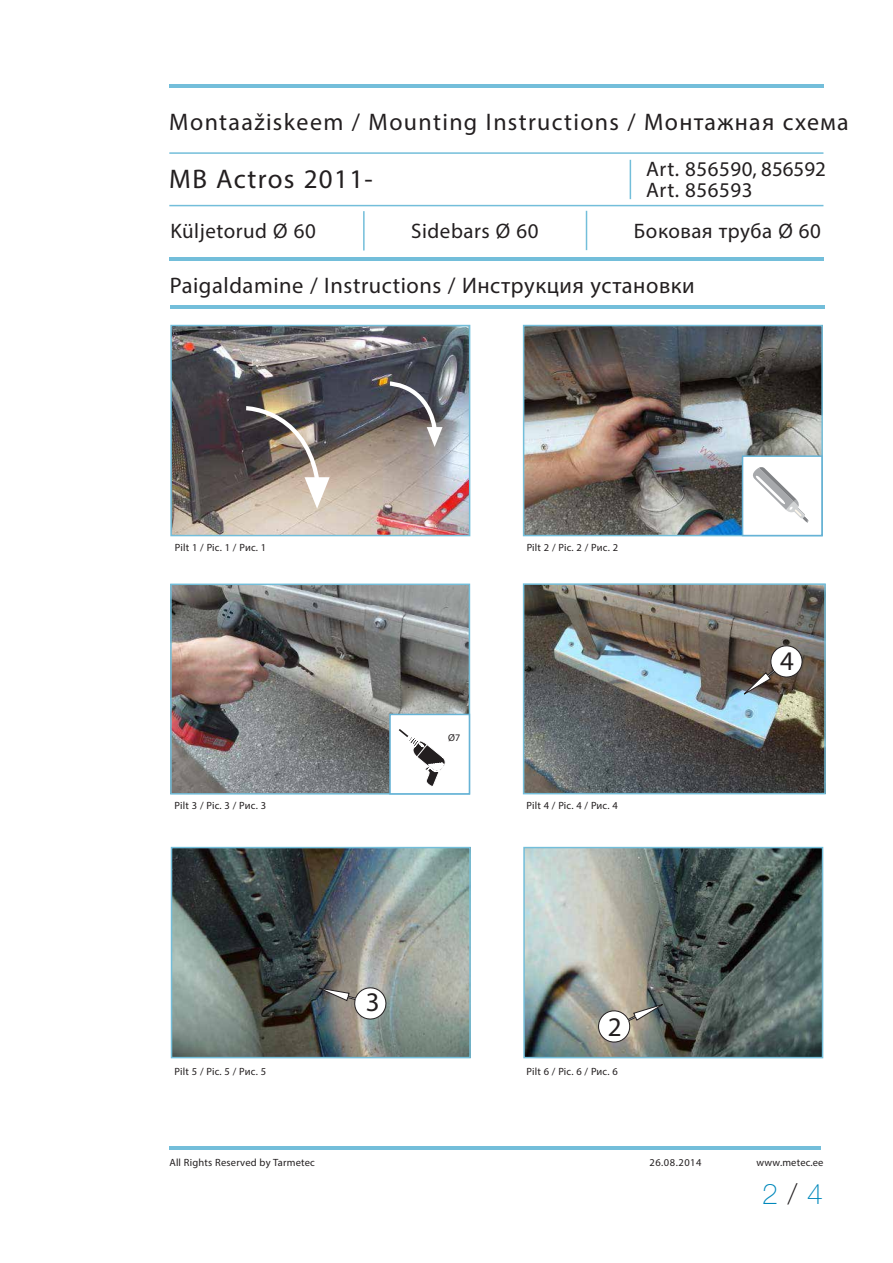
<style>
.page{position:relative;width:893px;height:1263px;background:#fff}
.page>*{position:absolute;margin:0;border:0;box-sizing:border-box;transform-origin:0 0}
.t1{font:100 28.5px "Helvetica Neue CE";color:#08b}
.t2{font:27px "Myriad Pro";letter-spacing:.05em;color:#231f20}
.t3{font:300 27px "Myriad Pro";color:#231f20}
.t4{font:300 24px "Myriad Pro";letter-spacing:.055em;color:#231f20}
.t5{font:300 22.5px "Myriad Pro";letter-spacing:.025em;color:#231f20}
.t6{font:21px/21px "Myriad Pro";letter-spacing:.025em;color:#231f20}
.t7{font:10.5px "Myriad Pro";letter-spacing:.015em;color:#231f20}
.t8{font:300 10.5px "Myriad Pro";letter-spacing:.015em;color:#231f20}
.t9{font:10.05px "Myriad Pro";color:#231f20}
.s1{color:#231f20}
</style>
<div class="page">
<hr style="left:170px;top:305px;width:654px;height:4px;background:#73beda">
<img style="left:173px;top:328px;width:294px;height:205px">
<div style="left:170px;top:325px;width:300px;height:211px;border:2px solid #73beda"></div>
<img style="left:526px;top:328px;width:294px;height:205px">
<div style="left:523px;top:325px;width:300px;height:211px;border:2px solid #73beda"></div>
<hr style="left:169px;top:85px;width:655px;height:3px;background:#73beda">
<hr style="left:169px;top:152px;width:654px;height:2px;background:#73beda">
<hr style="left:169px;top:257px;width:655px;height:3px;background:#73beda">
<hr style="left:169px;top:205px;width:654px;height:1px;background:#73beda">
<img style="left:173px;top:587px;width:294px;height:205px">
<div style="left:170px;top:584px;width:300px;height:211px;border:2px solid #73beda"></div>
<img style="left:526px;top:586px;width:297px;height:205px">
<div style="left:523px;top:583px;width:303px;height:211px;border:2px solid #73beda"></div>
<hr style="left:630px;top:160px;width:1px;height:39px;background:#73beda">
<hr style="left:169px;top:1146px;width:652px;height:3px;background:#73beda">
<hr style="left:586px;top:211px;width:1px;height:39px;background:#73beda">
<hr style="left:363px;top:211px;width:2px;height:39px;background:#73beda">
<img style="left:174px;top:850px;width:294px;height:205px">
<div style="left:171px;top:847px;width:300px;height:211px;border:2px solid #73beda"></div>
<img style="left:526px;top:850px;width:294px;height:205px">
<div style="left:523px;top:847px;width:300px;height:211px;border:2px solid #73beda"></div>
<svg style="left:318px;top:985px;width:71px;height:37px"></svg>
<svg style="left:596px;top:1003px;width:68px;height:41px"></svg>
<svg style="left:743px;top:644px;width:61px;height:51px"></svg>
<div style="left:389px;top:714px;width:81px;height:81px;background:#fff;border:2px solid #66b3d6"></div>
<div style="left:742px;top:455px;width:81px;height:81px;background:#fff;border:2px solid #66b3d6"></div>
<svg style="left:753px;top:467px;width:56px;height:56px"></svg>
<img style="left:242px;top:404px;width:88px;height:105px">
<svg style="left:386px;top:379px;width:57px;height:68px;background:#757173"></svg>
<svg style="left:398px;top:729px;width:48px;height:58px"></svg>
<h3 class="t4" style="left:169px;top:107px;width:681px">Montaažiskeem / Mounting Instructions / Монтажная схема</h3>
<h2 class="t2" style="left:169px;top:162px;width:205px">MB Actros 2011-</h2>
<h3 class="t6" style="left:646px;top:158px;width:181px">Art. 856590, 856592<br>Art. 856593</h3>
<h3 class="t6" style="left:170px;top:220px;width:147px">Küljetorud Ø 60</h3>
<h3 class="t6" style="left:411px;top:220px;width:129px">Sidebars Ø 60</h3>
<h3 class="t6" style="left:634px;top:220px;width:189px">Боковая труба Ø 60</h3>
<h3 class="t5" style="left:170px;top:272px;width:526px">Paigaldamine / Instructions / Инструкция установки</h3>
<p class="t7" style="left:175px;top:541px;width:93px">Pilt 1 / Pic. 1 / Рис. 1</p>
<p class="t7" style="left:527px;top:541px;width:93px">Pilt 2 / Pic. 2 / Рис. 2</p>
<p class="t9" style="left:448px;top:731px;width:14px">Ø7</p>
<p class="t7" style="left:175px;top:799px;width:93px">Pilt 3 / Pic. 3 / Рис. 3</p>
<p class="t7" style="left:526px;top:799px;width:93px">Pilt 4 / Pic. 4 / Рис. 4</p>
<h2 class="t3" style="left:366px;top:985px;width:15px">3</h2>
<h2 class="t3" style="left:608px;top:1011px;width:15px">2</h2>
<p class="t7" style="left:175px;top:1064px;width:93px">Pilt 5 / Pic. 5 / Рис. 5</p>
<p class="t7" style="left:526px;top:1064px;width:93px">Pilt 6 / Pic. 6 / Рис. 6</p>
<h2 class="t3" style="left:780px;top:644px;width:15px">4</h2>
<p class="t8" style="left:169px;top:1156px;width:147px">All Rights Reserved by Tarmetec</p>
<p class="t8" style="left:756px;top:1156px;width:69px">www.metec.ee</p>
<p class="t8" style="left:649px;top:1156px;width:54px">26.08.2014</p>
<h1 class="t1" style="left:762px;top:1177px;width:62px">2<span class="s1">/</span>4</h1>
</div>
